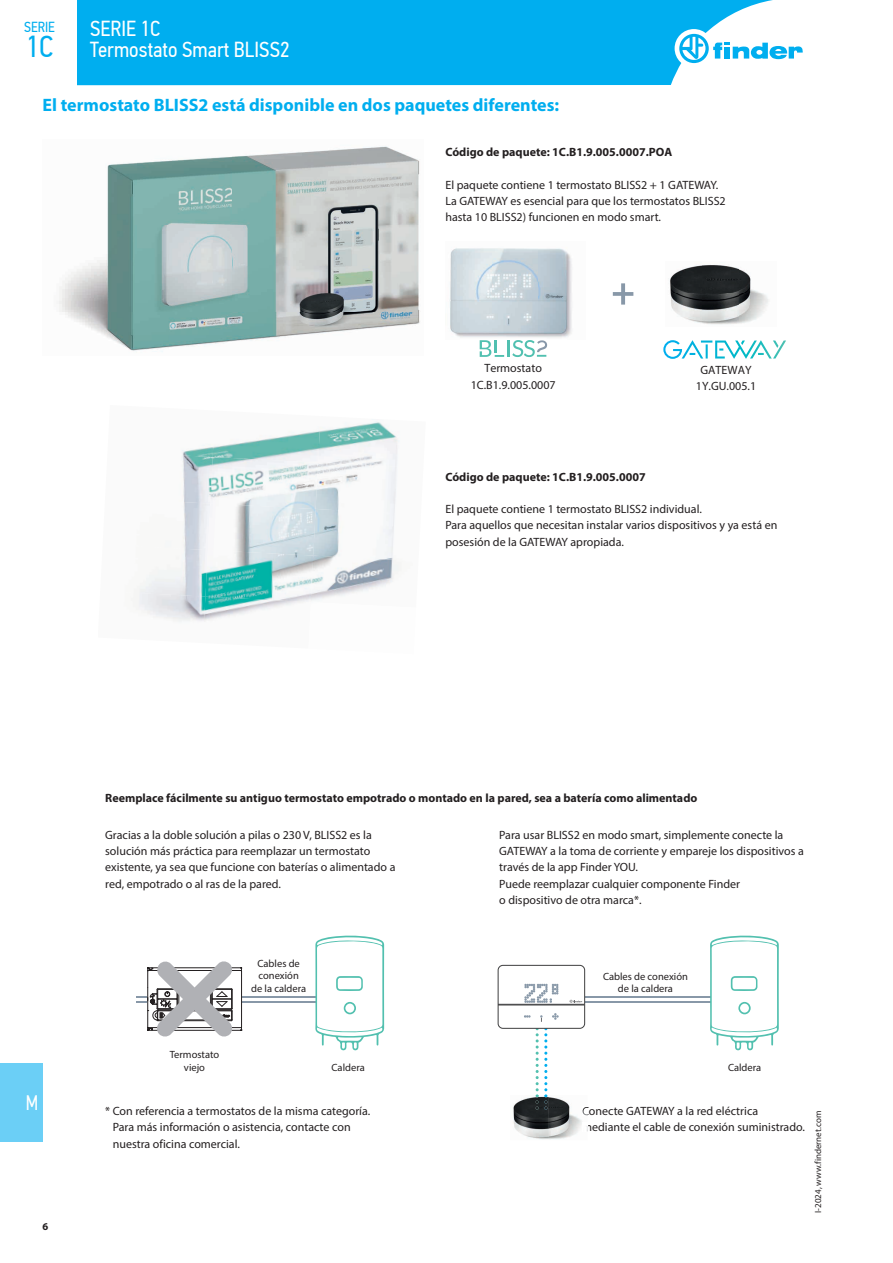
<style>
.page{position:relative;width:893px;height:1263px;background:#fff}
.page>*{position:absolute;margin:0;border:0;box-sizing:border-box;transform-origin:0 0}
.t1{font:30.3px "PF Din Text Cond Pro";color:#00aeef}
.t2{font:21.75px/21px "PF Din Text Cond Pro";color:#fff}
.t3{font:21px "PF Din Text Cond Pro";color:#fff;scale:.9 1}
.t4{font:700 18px "Myriad Pro";color:#00aeef}
.t5{font:14.55px "PF Din Text Cond Pro";color:#00aeef}
.t6{font:12px/16.2px "Myriad Pro";color:#231f20}
.t7{font:700 12px "Myriad Pro";color:#231f20}
.t8{font:10.5px/12.6px "Myriad Pro";color:#231f20;text-align:center}
.t9{font:700 10.5px "Myriad Pro";color:#231f20}
.t10{font:9px "Myriad Pro";color:#231f20}
</style>
<div class="page">
<div style="left:0;top:1063px;width:43px;height:79px;background:#6bcff6"></div>
<div style="left:77px;top:0;width:696px;height:85px;background:#00aeef"></div>
<div style="left:675px;top:29px;width:38px;height:39px;background:#fff;border-radius:50%"></div>
<svg style="left:679px;top:34px;width:124px;height:29px"></svg>
<svg style="left:613px;top:283px;width:20px;height:22px"></svg>
<hr style="left:136px;top:996px;width:181px;height:1px;background:#8898a8">
<hr style="left:136px;top:1002px;width:181px;height:1px;background:#8898a8">
<svg style="left:315px;top:935px;width:69px;height:115px"></svg>
<svg style="left:147px;top:961px;width:96px;height:76px"></svg>
<hr style="left:585px;top:996px;width:125px;height:1px;background:#8898a8">
<hr style="left:585px;top:1002px;width:125px;height:1px;background:#8898a8">
<svg style="left:710px;top:935px;width:69px;height:115px"></svg>
<div style="left:498px;top:965px;width:87px;height:63px;border:1px solid #3e3e3f;border-radius:5px"></div>
<svg style="left:524px;top:1015px;width:6px;height:2px"></svg>
<svg style="left:570px;top:1000px;width:12px;height:3px"></svg>
<svg style="left:525px;top:984px;width:33px;height:18px"></svg>
<hr style="left:498px;top:1004px;width:86px;height:1px;background:#3e3e3f">
<hr style="left:498px;top:1005px;width:86px;height:1px;background:#3e3e3f">
<img style="left:59px;top:146px;width:361px;height:206px">
<img style="left:182px;top:444px;width:31px;height:7px">
<img style="left:213px;top:431px;width:105px;height:26px">
<img style="left:318px;top:419px;width:81px;height:43px">
<img style="left:182px;top:451px;width:31px;height:47px">
<img style="left:210px;top:457px;width:107px;height:46px">
<img style="left:316px;top:462px;width:81px;height:47px">
<img style="left:182px;top:498px;width:28px;height:46px">
<img style="left:208px;top:503px;width:108px;height:47px">
<img style="left:313px;top:509px;width:82px;height:46px">
<img style="left:134px;top:544px;width:72px;height:47px">
<img style="left:205px;top:550px;width:108px;height:46px">
<img style="left:311px;top:555px;width:90px;height:46px">
<img style="left:131px;top:591px;width:75px;height:31px">
<img style="left:203px;top:596px;width:108px;height:26px">
<img style="left:308px;top:602px;width:3px;height:20px">
<svg style="left:480px;top:340px;width:67px;height:17px"></svg>
<img style="left:450px;top:248px;width:122px;height:90px">
<img style="left:670px;top:265px;width:99px;height:60px">
<svg style="left:663px;top:340px;width:123px;height:19px"></svg>
<img style="left:513px;top:1095px;width:74px;height:45px">
<svg style="left:536px;top:1013px;width:22px;height:96px"></svg>
<svg style="left:582px;top:1107px;width:5px;height:8px"></svg>
<svg style="left:583px;top:1123px;width:4px;height:8px"></svg>
<p class="t5" style="left:24px;top:19px;width:32px">SERIE</p>
<h1 class="t1" style="left:26px;top:28px;width:29px">1C</h1>
<h2 class="t2" style="left:90px;top:18px;width:201px">SERIE 1C<br>Termostato Smart BLISS2</h2>
<h3 class="t4" style="left:43px;top:93px;width:518px">El termostato BLISS2 está disponible en dos paquetes diferentes:</h3>
<p class="t7" style="left:445px;top:145px;width:228px">Código de paquete: 1C.B1.9.005.0007.POA</p>
<p class="t6" style="left:445px;top:177px;width:282px">El paquete contiene 1 termostato BLISS2 + 1 GATEWAY.<br>La GATEWAY es esencial para que los termostatos BLISS2 hasta 10 BLISS2) funcionen en modo smart.</p>
<p class="t6" style="left:471px;top:360px;width:86px;text-align:center">Termostato<br>1C.B1.9.005.0007</p>
<p class="t6" style="left:696px;top:361px;width:62px;text-align:center">GATEWAY<br>1Y.GU.005.1</p>
<p class="t7" style="left:445px;top:469px;width:202px">Código de paquete: 1C.B1.9.005.0007</p>
<p class="t6" style="left:445px;top:501px;width:333px">El paquete contiene 1 termostato BLISS2 individual.<br>Para aquellos que necesitan instalar varios dispositivos y ya está en posesión de la GATEWAY apropiada.</p>
<h3 class="t3" style="left:26px;top:1091px;width:15px">M</h3>
<p class="t9" style="left:43px;top:1219px;width:7px">6</p>
<p class="t7" style="left:105px;top:790px;width:594px">Reemplace fácilmente su antiguo termostato empotrado o montado en la pared, sea a batería como alimentado</p>
<p class="t6" style="left:105px;top:826px;width:292px">Gracias a la doble solución a pilas o 230 V, BLISS2 es la solución más práctica para reemplazar un termostato existente, ya sea que funcione con baterías o alimentado a red, empotrado o al ras de la pared.</p>
<p class="t8" style="left:251px;top:957px;width:57px">Cables de conexión<br>de la caldera</p>
<p class="t6" style="left:499px;top:826px;width:306px">Para usar BLISS2 en modo smart, simplemente conecte la GATEWAY a la toma de corriente y empareje los dispositivos a través de la app Finder YOU.<br>Puede reemplazar cualquier componente Finder<br>o dispositivo de otra marca*.</p>
<p class="t8" style="left:603px;top:971px;width:86px;line-height:11.7px">Cables de conexión de la caldera</p>
<p class="t8" style="left:170px;top:1048px;width:51px">Termostato viejo</p>
<p class="t8" style="left:332px;top:1061px;width:35px">Caldera</p>
<p class="t6" style="left:113px;top:1103px;width:259px;text-indent:-8px">* Con referencia a termostatos de la misma categoría.<br>Para más información o asistencia, contacte con nuestra oficina comercial.</p>
<p class="t8" style="left:728px;top:1061px;width:35px">Caldera</p>
<p class="t6" style="left:582px;top:1103px;width:224px">Conecte GATEWAY a la red eléctrica mediante el cable de conexión suministrado.</p>
<p class="t10" style="left:812px;top:1213px;width:103px;rotate:-90deg">I-2024, www.findernet.com</p>
</div>
